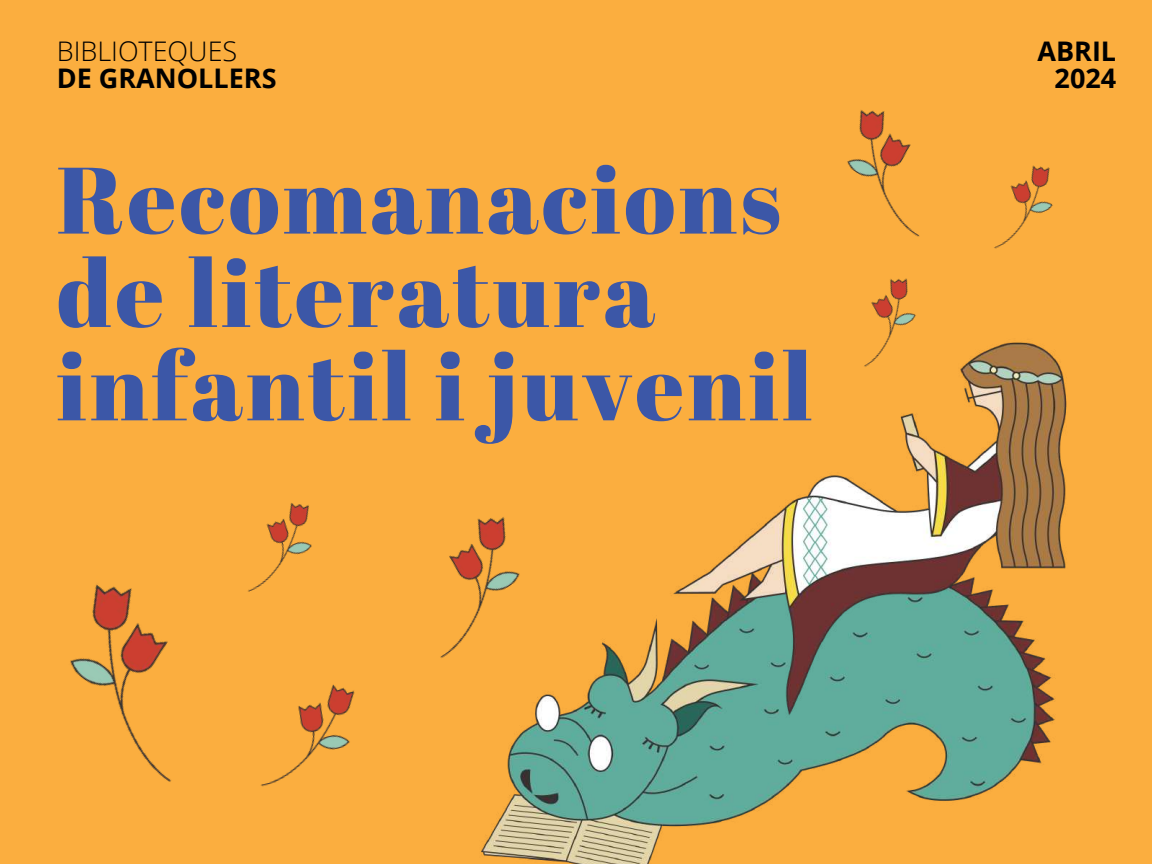
<style>
.page{position:relative;width:1152px;height:864px;background:#fbae3f}
.page>*{position:absolute;margin:0;border:0;box-sizing:border-box;transform-origin:0 0}
.t1{font:94.05px/93.3px "Abril Fatface";letter-spacing:.035em;color:#3c57a7}
.t2{font:700 27px/27px "Open Sans";color:#000;text-align:right}
.t3{font:300 27px "Open Sans";color:#000}
</style>
<div class="page">
<img style="left:505px;top:808px;width:215px;height:56px">
<img style="left:566px;top:371px;width:501px;height:451px">
<img style="left:449px;top:371px;width:271px;height:437px">
<img style="left:847px;top:110px;width:215px;height:261px">
<img style="left:743px;top:184px;width:299px;height:277px">
<img style="left:70px;top:584px;width:58px;height:146px">
<img style="left:255px;top:503px;width:57px;height:84px">
<img style="left:128px;top:587px;width:377px;height:271px">
<img style="left:882px;top:110px;width:180px;height:227px">
<p class="t3" style="left:57px;top:32px;width:182px">BIBLIOTEQUES</p>
<p class="t2" style="left:57px;top:64px;width:221px">DE GRANOLLERS</p>
<p class="t1" style="left:57px;top:151px;width:757px">Recomanacions de literatura infantil i juvenil</p>
<p class="t2" style="left:1037px;top:37px;width:80px">ABRIL<br>2024</p>
</div>
